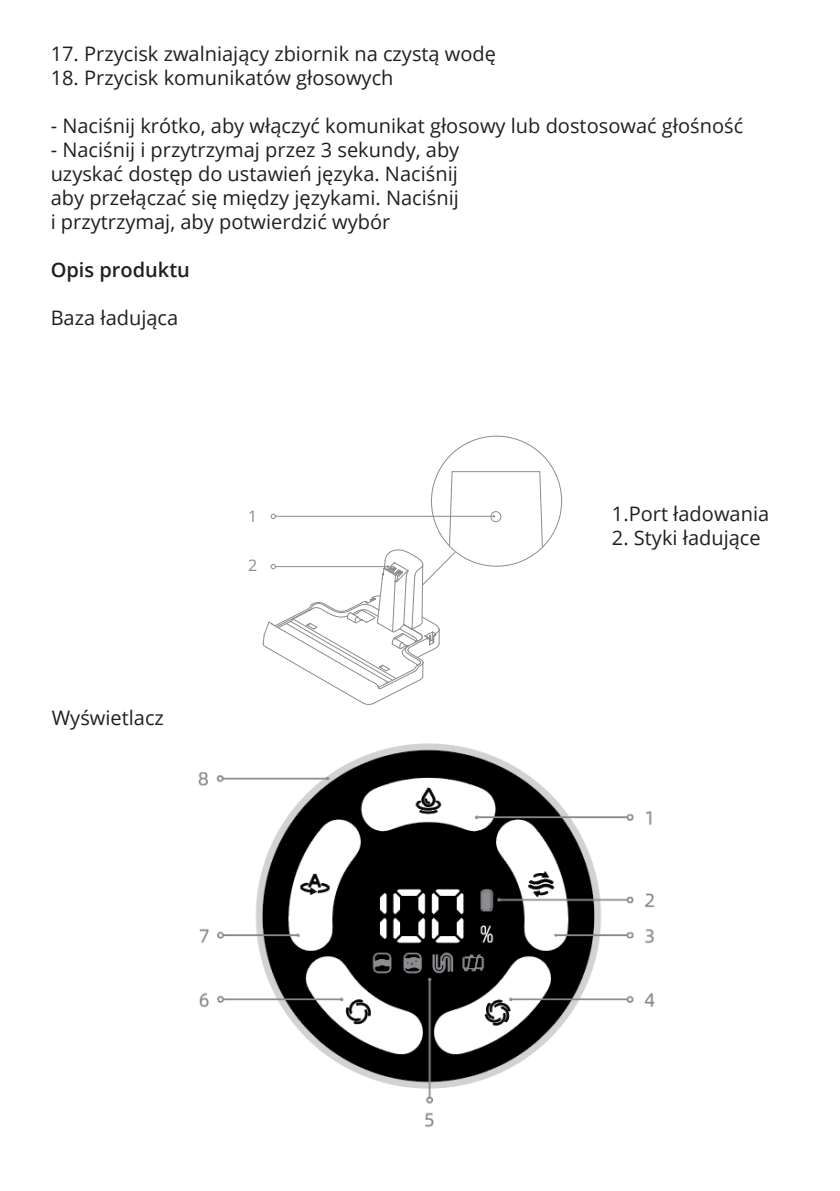
<style>
.page{position:relative;width:840px;height:1191px;background:#fff}
.page>*{position:absolute;margin:0;border:0;box-sizing:border-box;transform-origin:0 0}
.t1{font:20px/24px "Open Sans";color:#231f20;text-align:justify}
.t2{font:600 20px "Open Sans";color:#231f20}
.t3{font:16px "Open Sans";color:#8a8c8f}
</style>
<div class="page">
<svg style="left:262px;top:435px;width:301px;height:270px"></svg>
<img style="left:198px;top:743px;width:457px;height:385px">
<img style="left:198px;top:743px;width:105px;height:28px">
<p class="t1" style="left:51px;top:41px;width:446px">17. Przycisk zwalniający zbiornik na czystą wodę</p>
<p class="t1" style="left:51px;top:65px;width:344px">18. Przycisk komunikatów głosowych</p>
<p class="t1" style="left:51px;top:113px;width:693px">- Naciśnij krótko, aby włączyć komunikat głosowy lub dostosować głośność</p>
<p class="t1" style="left:51px;top:137px;width:410px">- Naciśnij i przytrzymaj przez 3 sekundy, aby uzyskać dostęp do ustawień języka. Naciśnij aby przełączać się między językami. Naciśnij i przytrzymaj, aby potwierdzić wybór</p>
<p class="t2" style="left:51px;top:256px;width:141px">Opis produktu</p>
<p class="t1" style="left:51px;top:305px;width:129px">Baza ładująca</p>
<p class="t1" style="left:52px;top:705px;width:114px">Wyświetlacz</p>
<p class="t3" style="left:248px;top:505px;width:11px">1</p>
<p class="t3" style="left:248px;top:554px;width:11px">2</p>
<p class="t1" style="left:611px;top:502px;width:159px">1.Port ładowania</p>
<p class="t1" style="left:611px;top:526px;width:150px">2. Styki ładujące</p>
</div>
